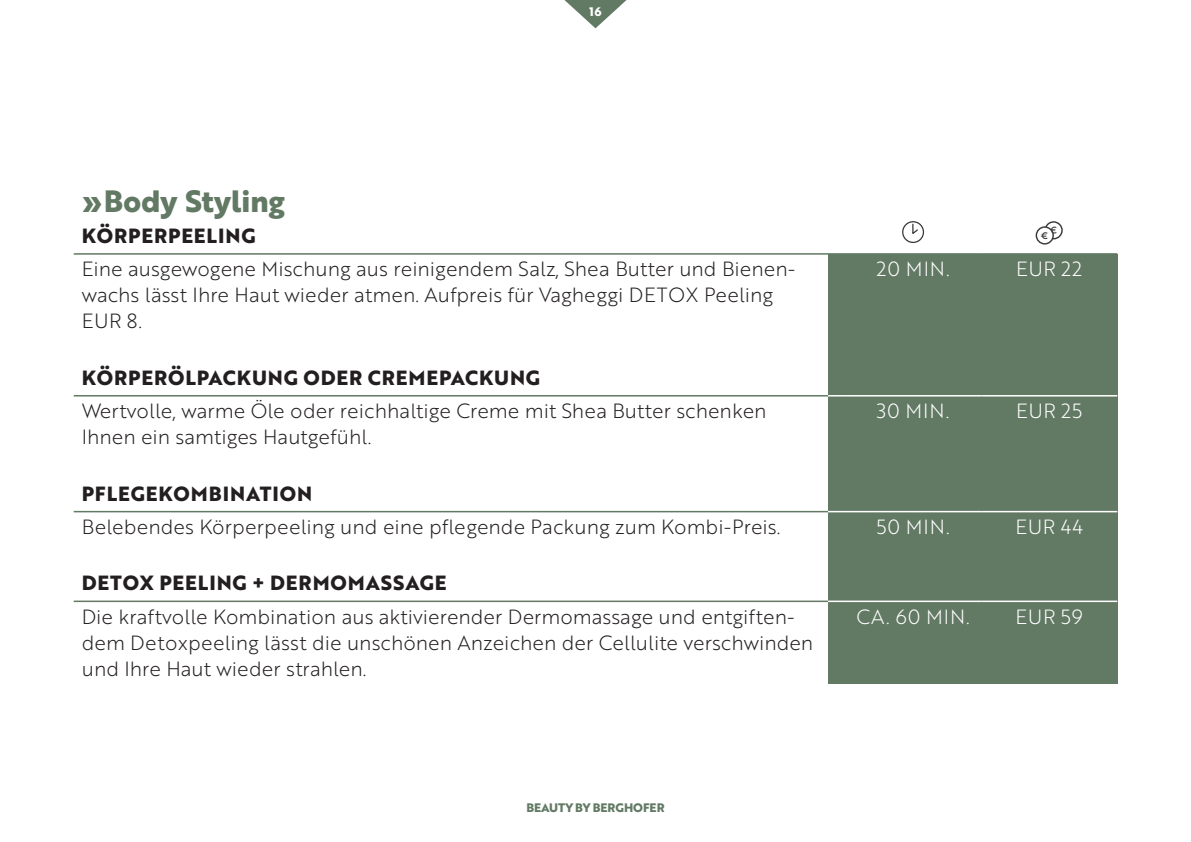
<style>
.page{position:relative;width:1191px;height:842px;background:#fff}
.page>*{position:absolute;margin:0;border:0;box-sizing:border-box;transform-origin:0 0}
.t1{font:700 30px "Brother 1816 Extra";color:#627964}
.t2{font:20px/26px "Brother 1816 Light";color:#231f20}
.t3{font:700 20px "Brother 1816 Extra";letter-spacing:.045em;color:#231f20}
.t4{font:20px "Brother 1816 Light";letter-spacing:.045em;color:#fff}
.t5{font:700 12px "Brother 1816 Extra";color:#627964}
.t6{font:700 12px "Brother 1816 Extra";color:#fff}
.t7{font:9.2px "Brother 1816 Medium";color:#3b383a}
</style>
<div class="page">
<div style="left:828px;top:254px;width:289px;height:430px;background:#627964"></div>
<hr style="left:74px;top:601px;width:754px;height:1px;background:#627964">
<hr style="left:74px;top:253px;width:754px;height:2px;background:#627964">
<svg style="left:828px;top:253px;width:17px;height:1px"></svg>
<hr style="left:845px;top:253px;width:136px;height:2px;background:#627964">
<hr style="left:981px;top:253px;width:136px;height:2px;background:#627964">
<svg style="left:828px;top:395px;width:17px;height:1px"></svg>
<hr style="left:845px;top:395px;width:136px;height:1px;background:#fff">
<hr style="left:981px;top:395px;width:136px;height:1px;background:#fff">
<svg style="left:828px;top:511px;width:17px;height:1px"></svg>
<hr style="left:845px;top:511px;width:136px;height:1px;background:#fff">
<hr style="left:981px;top:511px;width:136px;height:1px;background:#fff">
<svg style="left:828px;top:601px;width:17px;height:1px"></svg>
<hr style="left:845px;top:601px;width:136px;height:1px;background:#fff">
<hr style="left:981px;top:601px;width:136px;height:1px;background:#fff">
<hr style="left:74px;top:395px;width:754px;height:1px;background:#627964">
<hr style="left:74px;top:511px;width:754px;height:1px;background:#627964">
<svg style="left:564px;top:0;width:62px;height:28px"></svg>
<div style="left:902px;top:221px;width:22px;height:22px;border:1px solid #3b383a;border-radius:50%"></div>
<svg style="left:912px;top:223px;width:7px;height:11px"></svg>
<div style="left:1035px;top:226px;width:19px;height:19px;border:1px solid #3b383a;border-radius:50%"></div>
<svg style="left:1044px;top:221px;width:19px;height:19px"></svg>
<p class="t6" style="left:589px;top:3px;width:13px">16</p>
<h1 class="t1" style="left:82px;top:179px;width:205px">»Body Styling</h1>
<p class="t3" style="left:82px;top:220px;width:175px">KÖRPERPEELING</p>
<p class="t2" style="left:82px;top:255px;width:715px">Eine ausgewogene Mischung aus reinigendem Salz, Shea Butter und Bienen&shy;wachs lässt Ihre Haut wieder atmen. Aufpreis für Vagheggi DETOX Peeling<br>EUR 8.</p>
<p class="t4" style="left:876px;top:254px;width:75px">20 MIN.</p>
<p class="t4" style="left:1016px;top:254px;width:68px">EUR 22</p>
<p class="t3" style="left:82px;top:362px;width:460px">KÖRPERÖLPACKUNG ODER CREMEPACKUNG</p>
<p class="t2" style="left:82px;top:397px;width:686px">Wertvolle, warme Öle oder reichhaltige Creme mit Shea Butter schenken<br>Ihnen ein samtiges Hautgefühl.</p>
<p class="t4" style="left:877px;top:396px;width:74px">30 MIN.</p>
<p class="t4" style="left:1016px;top:396px;width:68px">EUR 25</p>
<p class="t3" style="left:82px;top:478px;width:232px">PFLEGEKOMBINATION</p>
<p class="t2" style="left:82px;top:513px;width:700px">Belebendes Körperpeeling und eine pflegende Packung zum Kombi-Preis.</p>
<p class="t4" style="left:876px;top:512px;width:74px">50 MIN.</p>
<p class="t4" style="left:1015px;top:512px;width:69px">EUR 44</p>
<p class="t3" style="left:82px;top:568px;width:366px">DETOX PEELING + DERMOMASSAGE</p>
<p class="t2" style="left:82px;top:603px;width:733px">Die kraftvolle Kombination aus aktivierender Dermomassage und entgiften&shy;dem Detoxpeeling lässt die unschönen Anzeichen der Cellulite verschwinden und Ihre Haut wieder strahlen.</p>
<p class="t4" style="left:856px;top:602px;width:115px">CA. 60 MIN.</p>
<p class="t4" style="left:1015px;top:602px;width:69px">EUR 59</p>
<p class="t7" style="left:1040px;top:229px;width:9px">€</p>
<p class="t5" style="left:526px;top:798px;width:140px">BEAUTY BY BERGHOFER</p>
</div>
